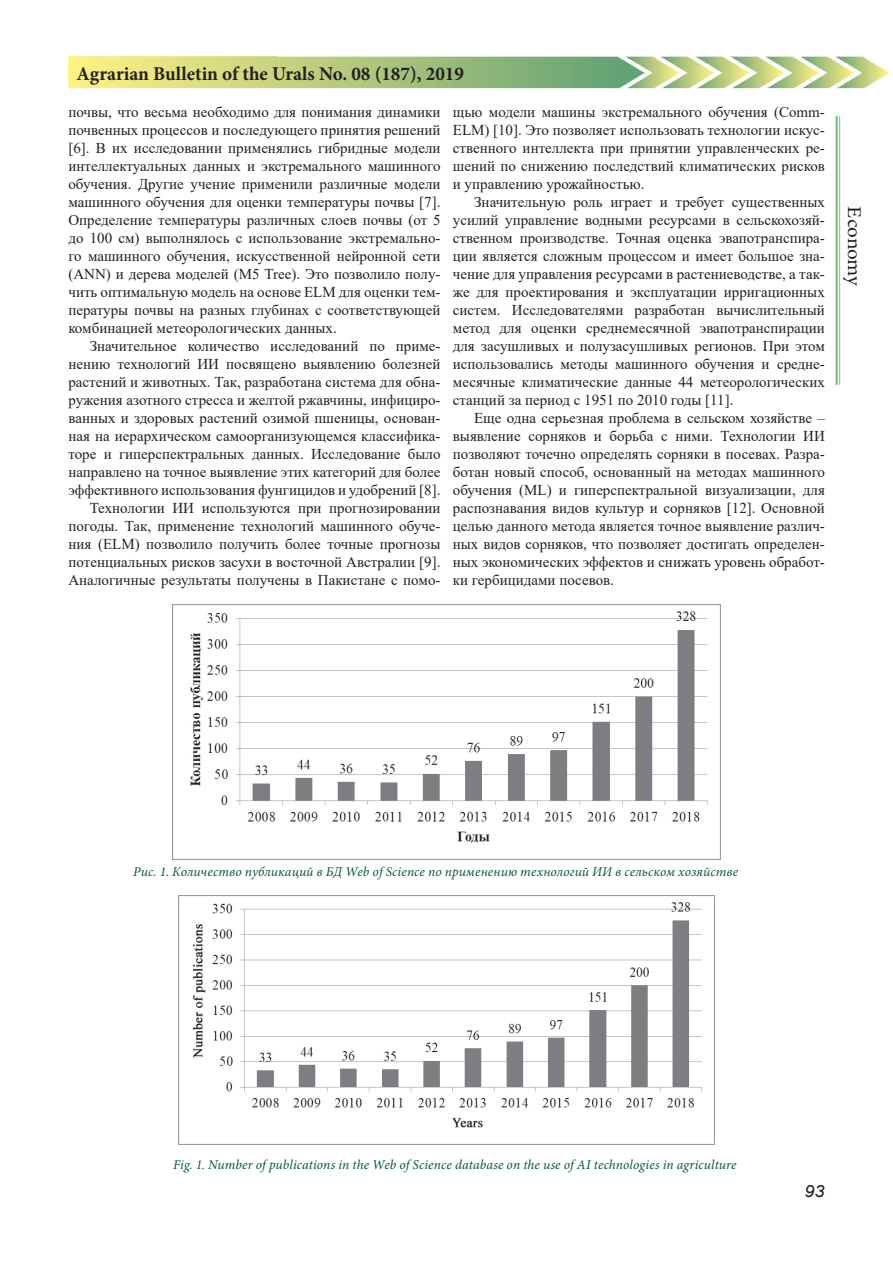
<style>
.page{position:relative;width:893px;height:1263px;background:#fff}
.page>*{position:absolute;margin:0;border:0;box-sizing:border-box;transform-origin:0 0}
.t1{font:700 19.5px "Minion Pro";color:#231f20}
.t2{font:19.5px "Minion Pro";letter-spacing:-.015em;color:#231f20;scale:1.08 1}
.t3{font:italic 16.8px "Arial";color:#231f20;scale:1.08 1}
.Обычный{font:15px/18px "Times New Roman";color:#231f20;text-align:justify}
.рисунок{font:italic 13.5px "Minion Pro";letter-spacing:.01em;color:#025b30}
</style>
<div class="page">
<hr style="left:835px;top:116px;width:3px;height:269px;background:#40ae49">
<hr style="left:839px;top:116px;width:1px;height:269px;background:#40ae49">
<img style="left:68px;top:56px;width:820px;height:32px">
<img style="left:173px;top:605px;width:547px;height:254px">
<img style="left:178px;top:895px;width:537px;height:249px">
<h1 class="t1" style="left:77px;top:60px;width:389px">Agrarian Bulletin of the Urals No. 08 (187), 2019</h1>
<p class="Обычный" style="left:68px;top:102px;width:374px">почвы, что весьма необходимо для понимания динамики почвенных процессов и последующего принятия решений [6]. В их исследовании применялись гибридные модели интеллектуальных данных и экстремального машинного обучения. Другие учение применили различные модели машинного обучения для оценки температуры почвы [7].<br>Определение температуры различных слоев почвы (от 5 до 100 см) выполнялось с использование экстремально&shy;го машинного обучения, искусственной нейронной сети (ANN) и дерева моделей (M5 Tree). Это позволило полу&shy;чить оптимальную модель на основе ELM для оценки тем&shy;пературы почвы на разных глубинах с соответствующей комбинацией метеорологических данных.</p>
<p class="Обычный" style="left:68px;top:336px;width:374px;text-indent:21px">Значительное количество исследований по приме&shy;нению технологий ИИ посвящено выявлению болезней растений и животных. Так, разработана система для обна&shy;ружения азотного стресса и желтой ржавчины, инфициро&shy;ванных и здоровых растений озимой пшеницы, основан&shy;ная на иерархическом самоорганизующемся классифика&shy;торе и гиперспектральных данных. Исследование было направлено на точное выявление этих категорий для более эффективного использования фунгицидов и удобрений [8].</p>
<p class="Обычный" style="left:68px;top:498px;width:374px;text-indent:21px">Технологии ИИ используются при прогнозировании погоды. Так, применение технологий машинного обуче&shy;ния (ELM) позволило получить более точные прогнозы потенциальных рисков засухи в восточной Австралии [9].<br>Аналогичные результаты получены в Пакистане с помо-</p>
<p class="Обычный" style="left:453px;top:102px;width:374px">щью модели машины экстремального обучения (Comm-ELM) [10]. Это позволяет использовать технологии искус&shy;ственного интеллекта при принятии управленческих ре&shy;шений по снижению последствий климатических рисков и управлению урожайностью.</p>
<p class="Обычный" style="left:453px;top:192px;width:374px;text-indent:21px">Значительную роль играет и требует существенных усилий управление водными ресурсами в сельскохозяй&shy;ственном производстве. Точная оценка эвапотранспира&shy;ции является сложным процессом и имеет большое зна&shy;чение для управления ресурсами в растениеводстве, а так&shy;же для проектирования и эксплуатации ирригационных систем. Исследователями разработан вычислительный метод для оценки среднемесячной эвапотранспирации для засушливых и полузасушливых регионов. При этом использовались методы машинного обучения и средне&shy;месячные климатические данные 44 метеорологических станций за период с 1951 по 2010 годы [11].</p>
<p class="Обычный" style="left:453px;top:408px;width:374px;text-indent:21px">Еще одна серьезная проблема в сельском хозяйстве – выявление сорняков и борьба с ними. Технологии ИИ позволяют точечно определять сорняки в посевах. Разра&shy;ботан новый способ, основанный на методах машинного обучения (ML) и гиперспектральной визуализации, для распознавания видов культур и сорняков [12]. Основной целью данного метода является точное выявление различ&shy;ных видов сорняков, что позволяет достигать определен&shy;ных экономических эффектов и снижать уровень обработ&shy;ки гербицидами посевов.</p>
<h1 class="t2" style="left:868px;top:206px;width:75px;rotate:90deg">Economy</h1>
<p class="рисунок" style="left:133px;top:863px;width:606px">Рис. 1. Количество публикаций в БД Web of Science по применению технологий ИИ в сельском хозяйстве</p>
<p class="рисунок" style="left:173px;top:1155px;width:565px">Fig. 1. Number of publications in the Web of Science database on the use of AI technologies in agriculture</p>
<p class="t3" style="left:804px;top:1181px;width:20px">93</p>
</div>
